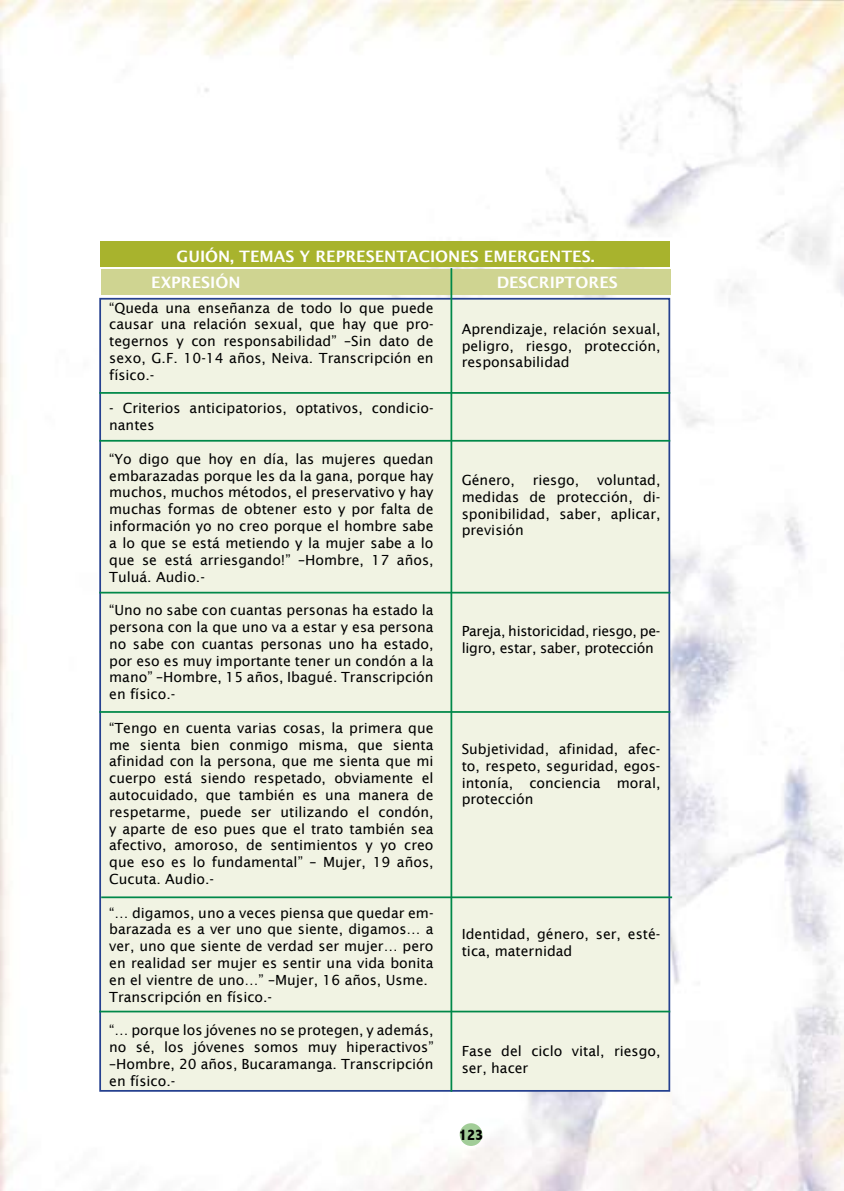
<style>
.page{position:relative;width:844px;height:1191px;background:#fff}
.page>*{position:absolute;margin:0;border:0;box-sizing:border-box;transform-origin:0 0}
.t1{font:600 15.75px "Lucida Sans";color:#fff}
.t2{font:800 condensed 15.75px "Abadi";color:#000}
.t3{font:14px/16.8px "Lucida Sans";color:#000;text-align:justify}
.t4{font:14px/16.8px "Lucida Sans";letter-spacing:-.02em;color:#000}
</style>
<div class="page">
<img style="left:0;top:0;width:843px;height:1191px">
<div style="left:459px;top:1123px;width:23px;height:23px;background:#a2cd98;border-radius:50%"></div>
<div style="left:100px;top:242px;width:569px;height:25px;background:#a8b32d"></div>
<div style="left:99px;top:298px;width:571px;height:793px;background:#f1f3e3;border:2px solid #25408f"></div>
<div style="left:101px;top:270px;width:569px;height:25px;background:#cfd491"></div>
<hr style="left:450px;top:268px;width:2px;height:823px;background:#008849">
<hr style="left:101px;top:896px;width:571px;height:2px;background:#008849">
<hr style="left:99px;top:392px;width:571px;height:2px;background:#008849">
<hr style="left:99px;top:440px;width:571px;height:1px;background:#008849">
<hr style="left:99px;top:592px;width:571px;height:1px;background:#008849">
<hr style="left:99px;top:711px;width:571px;height:2px;background:#008849">
<hr style="left:99px;top:1010px;width:571px;height:2px;background:#008849">
<p class="t1" style="left:176px;top:247px;width:95px">GU IÓN, TEMAS</p>
<p class="t1" style="left:299px;top:247px;width:296px">Y REPRESENTACIONES EM ERG ENTES.</p>
<p class="t1" style="left:151px;top:273px;width:88px">EXPRESIÓN</p>
<p class="t1" style="left:496px;top:273px;width:123px">DESC RIPTORES</p>
<p class="t3" style="left:109px;top:299px;width:326px">“Queda una enseñanza de todo lo que puede causar una relación sexual, que hay que pro&shy;tegernos y con responsabilidad” –Sin dato de sexo, G.F. 10-14 años, Neiva. Transcripción en físico.-</p>
<p class="t3" style="left:109px;top:400px;width:326px">- Criterios anticipatorios, optativos, condicio&shy;nantes</p>
<p class="t3" style="left:109px;top:450px;width:326px">“Yo digo que hoy en día, las mujeres quedan embarazadas porque les da la gana, porque hay muchos, muchos métodos, el preservativo y hay muchas formas de obtener esto y por falta de información yo no creo porque el hombre sabe a lo que se está metiendo y la mujer sabe a lo que se está arriesgando!” –Hombre, 17 años, Tuluá. Audio.-</p>
<p class="t3" style="left:109px;top:601px;width:326px">“U no no sabe con cuantas personas ha estado la persona con la que uno va a estar y esa persona no sabe con cuantas personas uno ha estado, por eso es muy importante tener un condón a la mano” –Hombre, 15 años, Ibagué. Transcripción en físico.-</p>
<p class="t3" style="left:109px;top:719px;width:326px">“Tengo en cuenta varias cosas, la primera que me sienta bien conmigo misma, que sienta afinidad con la persona, que me sienta que mi cuerpo está siendo respetado, obviamente el autocuidado, que también es una manera de respetarme, puede ser utilizando el condón, y aparte de eso pues que el trato también sea afectivo, amoroso, de sentimientos y yo creo que eso es lo fundamental” – M ujer, 19 años, Cucuta. Audio.-</p>
<p class="t3" style="left:109px;top:904px;width:326px;text-align:left">“… digamos, uno a veces piensa que quedar em&shy;barazada es a ver uno que siente, digamos… a ver, uno que siente de verdad ser mujer… pero en realidad ser mujer es sentir una vida bonita en el vientre de uno…” –M ujer, 16 años, Usme.<br>Transcripción en físico.-</p>
<p class="t3" style="left:109px;top:1021px;width:326px">“… porque los jóvenes no se protegen, y además, no sé, los jóvenes somos muy hiperactivos” –Hombre, 20 años, Bucaramanga. Transcripción en físico.-</p>
<p class="t3" style="left:461px;top:320px;width:200px">Aprendizaje, relación sexual, peligro, riesgo, protección, responsabilidad</p>
<p class="t3" style="left:461px;top:471px;width:55px">Género,</p>
<p class="t3" style="left:532px;top:471px;width:48px">riesgo,</p>
<p class="t3" style="left:461px;top:471px;width:200px;text-indent:135px">voluntad, medidas de protección, di&shy;sponibilidad, saber, aplicar, previsión</p>
<p class="t4" style="left:461px;top:623px;width:200px">Pareja, historicidad, riesgo, pe&shy;ligro, estar, saber, protección</p>
<p class="t3" style="left:461px;top:740px;width:200px">Subjetividad, afinidad, afec&shy;to, respeto, seguridad, egos&shy;intonía, conciencia moral, protección</p>
<p class="t3" style="left:461px;top:925px;width:200px">Identidad, género, ser, esté&shy;tica, maternidad</p>
<p class="t3" style="left:461px;top:1043px;width:200px">Fase del ciclo vital, riesgo, ser, hacer</p>
<p class="t2" style="left:459px;top:1125px;width:26px">123</p>
</div>
